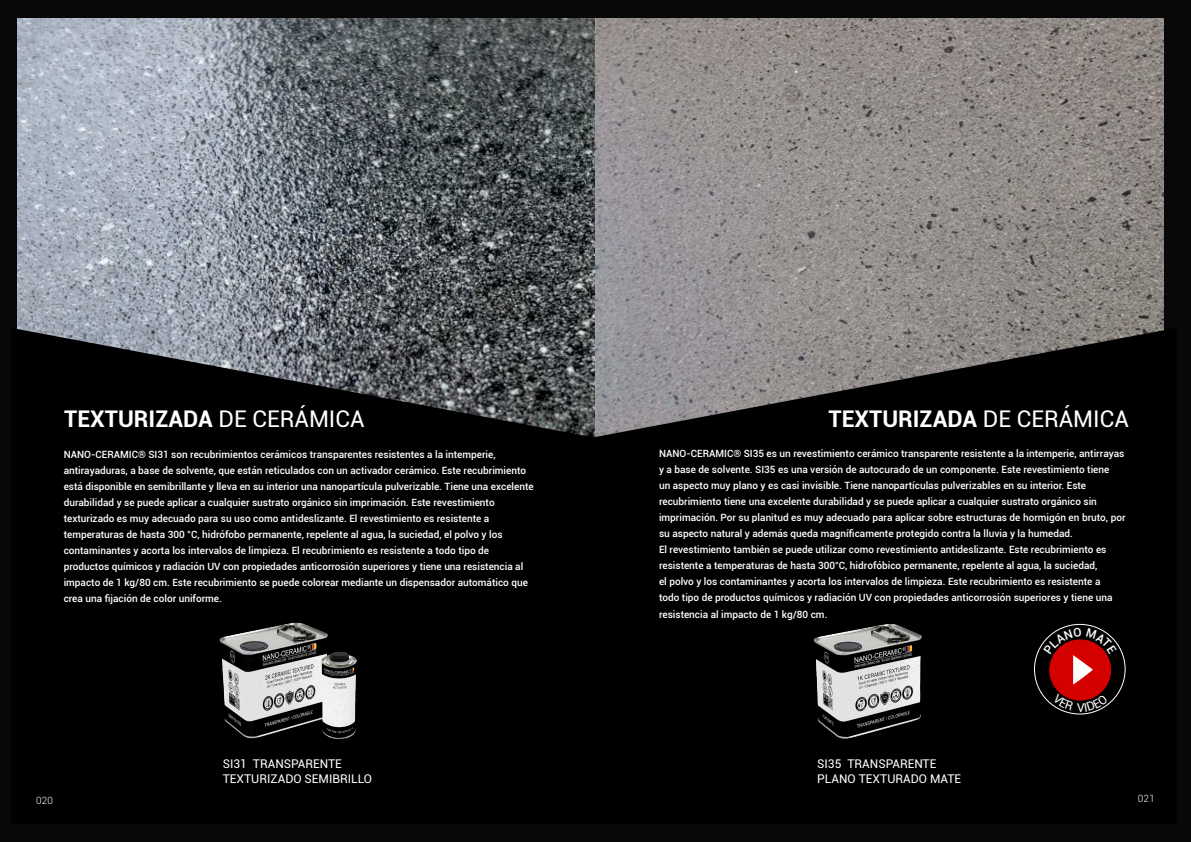
<style>
.page{position:relative;width:1191px;height:842px;background:#000}
.page>*{position:absolute;margin:0;border:0;box-sizing:border-box;transform-origin:0 0}
.t1{font:700 23px "Roboto";color:#fff}
.t2{font:12px/14.4px "Roboto";color:#fff}
.t3{font:500 10px/16px "Roboto";color:#fff}
.t4{font:300 10px "Roboto";letter-spacing:.03em;color:#fff}
.s1{font-weight:400}
</style>
<div class="page">
<img style="left:17px;top:18px;width:1146px;height:133px">
<img style="left:17px;top:151px;width:1147px;height:564px">
<img style="left:210px;top:609px;width:158px;height:130px">
<img style="left:803px;top:605px;width:128px;height:134px">
<svg style="left:1034px;top:624px;width:91px;height:90px"></svg>
<img style="left:1043px;top:655px;width:73px;height:50px">
<svg style="left:1043px;top:628px;width:73px;height:27px"></svg>
<svg style="left:1052px;top:694px;width:56px;height:18px"></svg>
<h1 class="t1" style="left:64px;top:405px;width:302px">TEXTURIZADA <span class="s1">DE CERÁMICA</span></h1>
<h1 class="t1" style="left:828px;top:405px;width:302px">TEXTURIZADA <span class="s1">DE CERÁMICA</span></h1>
<p class="t3" style="left:64px;top:447px;width:471px">NANO-CERAMIC® SI31 son recubrimientos cerámicos transparentes resistentes a la intemperie, antirayaduras, a base de solvente, que están reticulados con un activador cerámico. Este recubrimiento está disponible en semibrillante y lleva en su interior una nanopartícula pulverizable. Tiene una excelente durabilidad y se puede aplicar a cualquier sustrato orgánico sin imprimación. Este revestimiento texturizado es muy adecuado para su uso como antideslizante. El revestimiento es resistente a temperaturas de hasta 300 °C, hidrófobo permanente, repelente al agua, la suciedad, el polvo y los contaminantes y acorta los intervalos de limpieza. El recubrimiento es resistente a todo tipo de productos químicos y radiación UV con propiedades anticorrosión superiores y tiene una resistencia al impacto de 1 kg/80 cm. Este recubrimiento se puede colorear mediante un dispensador automático que crea una fijación de color uniforme.</p>
<p class="t3" style="left:659px;top:446px;width:468px">NANO-CERAMIC® SI35 es un revestimiento cerámico transparente resistente a la intemperie, antirrayas y a base de solvente. SI35 es una versión de autocurado de un componente. Este revestimiento tiene<br>un aspecto muy plano y es casi invisible. Tiene nanopartículas pulverizables en su interior. Este recubrimiento tiene una excelente durabilidad y se puede aplicar a cualquier sustrato orgánico sin imprimación. Por su planitud es muy adecuado para aplicar sobre estructuras de hormigón en bruto, por su aspecto natural y además queda magníficamente protegido contra la lluvia y la humedad.<br>El revestimiento también se puede utilizar como revestimiento antideslizante. Este recubrimiento es resistente a temperaturas de hasta 300°C, hidrofóbico permanente, repelente al agua, la suciedad,<br>el polvo y los contaminantes y acorta los intervalos de limpieza. Este recubrimiento es resistente a<br>todo tipo de productos químicos y radiación UV con propiedades anticorrosión superiores y tiene una resistencia al impacto de 1 kg/80 cm.</p>
<p class="t2" style="left:223px;top:757px;width:151px">SI31 TRANSPARENTE<br>TEXTURIZADO SEMIBRILLO</p>
<p class="t2" style="left:817px;top:757px;width:145px">SI35 TRANSPARENTE<br>PLANO TEXTURADO MATE</p>
<p class="t4" style="left:36px;top:795px;width:19px">020</p>
<p class="t4" style="left:1137px;top:793px;width:19px">021</p>
</div>
